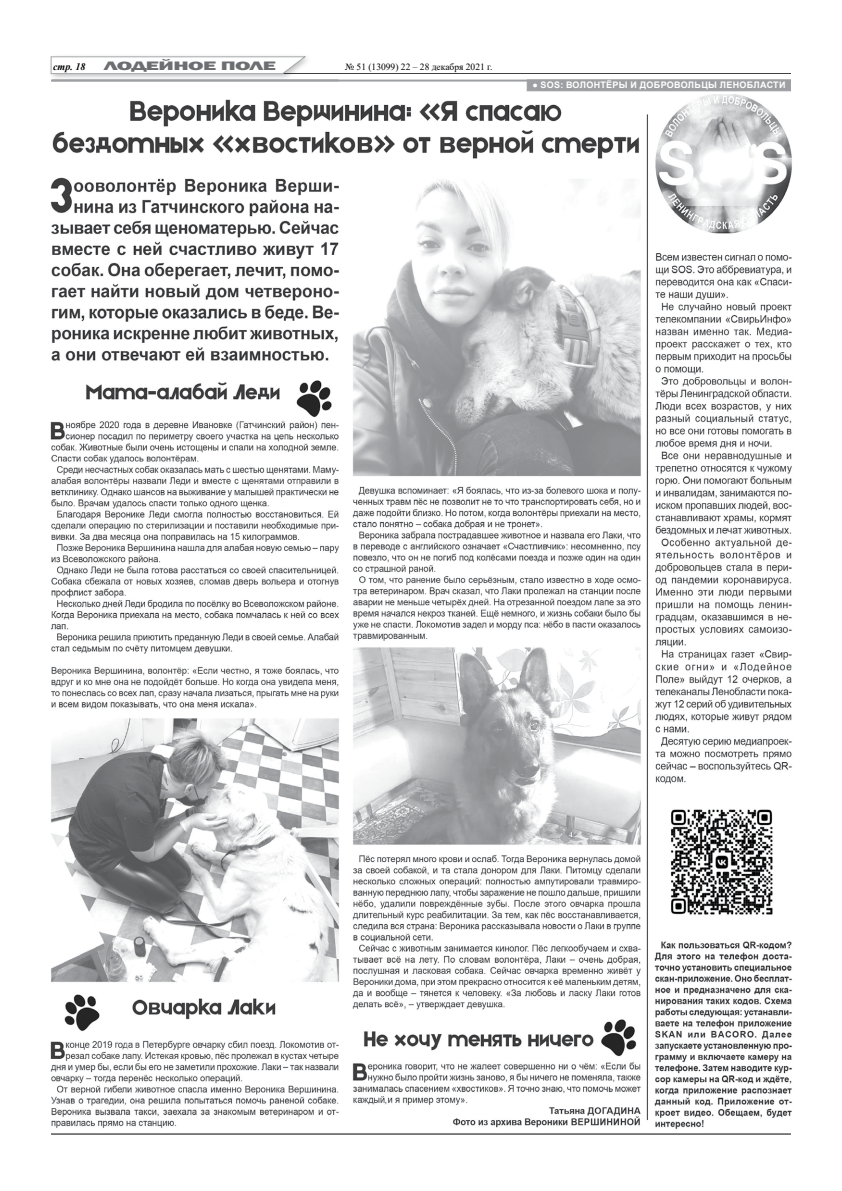
<style>
.page{position:relative;width:842px;height:1191px;background:#fff}
.page>*{position:absolute;margin:0;border:0;box-sizing:border-box;transform-origin:0 0}
.t1{font:800 12.6px "Franklin Gothic";letter-spacing:-.025em;color:#6d6e71;scale:1.79 1}
.t2{font:italic 700 10px "Times New Roman";color:#000}
.t3{font:9.5px "Times New Roman";color:#000}
.t4{font:700 9px "Arial";letter-spacing:.035em;color:#fff}
.s1{font-weight:400}
</style>
<div class="page">
<hr style="left:51px;top:1133px;width:740px;height:1px;background:#000">
<hr style="left:282px;top:73px;width:509px;height:1px;background:#414042">
<div style="left:48px;top:53px;width:264px;height:28px;background:#000;opacity:.25"></div>
<svg style="left:51px;top:57px;width:254px;height:17px"></svg>
<hr style="left:51px;top:80px;width:740px;height:2px;background:#9d9fa2">
<hr style="left:52px;top:79px;width:286px;height:2px;background:#9d9fa2">
<div style="left:527px;top:79px;width:264px;height:12px;background:#9d9fa2;border:1px solid #9d9fa2"></div>
<img style="left:50px;top:95px;width:742px;height:1034px">
<p class="t2" style="left:53px;top:60px;width:34px">стр. 18</p>
<h1 class="t1" style="left:104px;top:58px;width:97px">ЛОДЕЙНОЕ ПОЛЕ</h1>
<p class="t3" style="left:345px;top:60px;width:149px">№ 51 (13099) 22 – 28 декабря 2021 г.</p>
<p class="t4" style="left:532px;top:79px;width:255px"><span class="s1">●</span> SOS: ВОЛОНТЁРЫ И ДОБРОВОЛЬЦЫ ЛЕНОБЛАСТИ</p>
</div>
